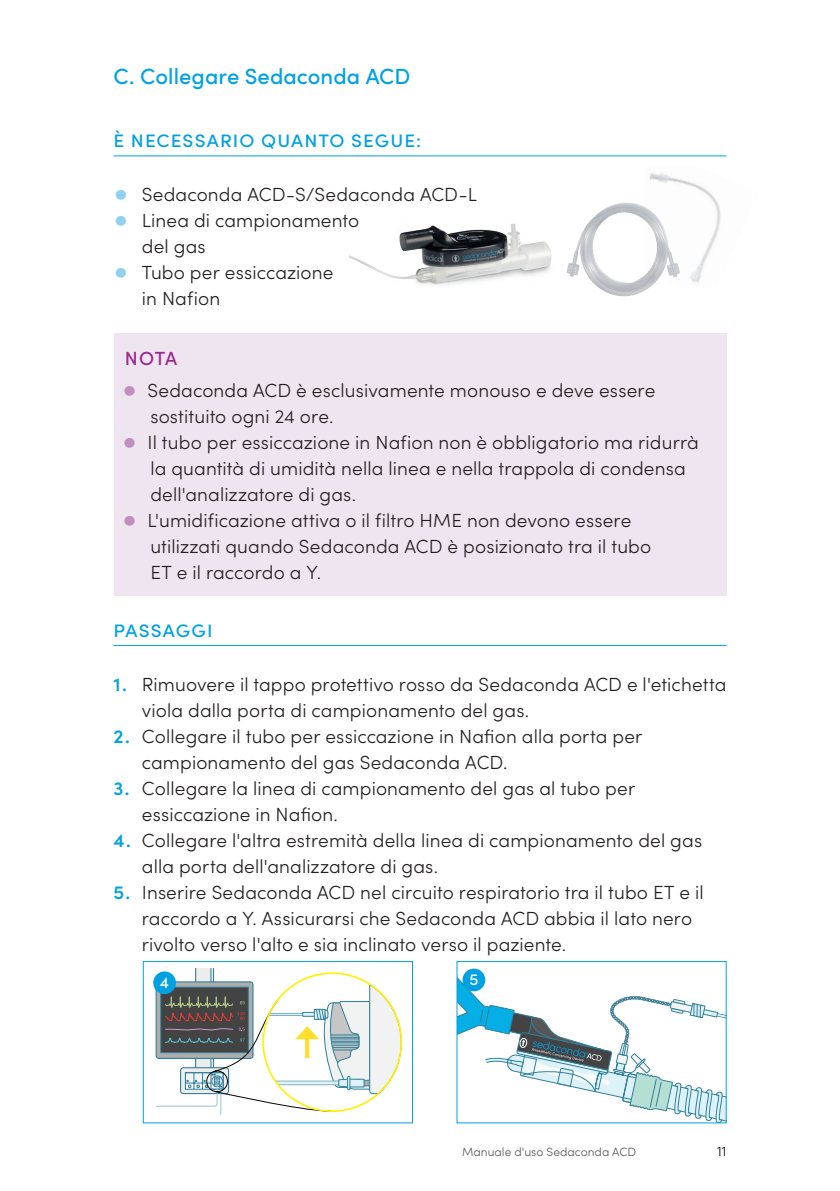
<style>
.page{position:relative;width:840px;height:1191px;background:#fff}
.page>*{position:absolute;margin:0;border:0;box-sizing:border-box;transform-origin:0 0}
.sub_head{font:500 22px "Sofia Pro";color:#00a1e3}
.t1{font:300 19px/26px "Sofia Pro";letter-spacing:.005em;color:#231f20}
.body{font:500 19px "Sofia Pro";color:#982990}
.Subhead_underline{font:500 18px "Sofia Pro";letter-spacing:.06em;color:#00a1e3;scale:1.05 1}
.sub_head_-_no_conten{font:500 16px "Sofia Pro";color:#fff}
.t2{font:300 14px "Sofia Pro";color:#000921}
.t3{font:300 12px "Sofia Pro";color:#57585a}
.s1{font-weight:700;font-size:32px;color:#8fd1ef}
.s2{font-weight:700;font-size:32px;color:#c08fc0}
.s3{font-weight:600;color:#00a1e3}
</style>
<div class="page">
<div style="left:114px;top:333px;width:612px;height:262px;background:#efe5f0"></div>
<img style="left:649px;top:173px;width:72px;height:110px">
<img style="left:566px;top:185px;width:122px;height:112px">
<img style="left:349px;top:223px;width:203px;height:62px">
<div style="left:143px;top:961px;width:269px;height:162px;border:1px solid #00a1e3"></div>
<svg style="left:143px;top:968px;width:258px;height:148px"></svg>
<div style="left:153px;top:971px;width:23px;height:23px;background:#00a1e3;border-radius:50%"></div>
<svg style="left:458px;top:973px;width:266px;height:148px"></svg>
<div style="left:456px;top:961px;width:270px;height:162px;border:1px solid #00a1e3"></div>
<div style="left:462px;top:968px;width:23px;height:23px;background:#00a1e3;border-radius:50%"></div>
<hr style="left:113px;top:155px;width:613px;height:1px;background:#00a1e3">
<hr style="left:113px;top:645px;width:613px;height:1px;background:#00a1e3">
<p class="sub_head" style="left:113px;top:60px;width:298px">C. Collegare Sedaconda ACD</p>
<p class="Subhead_underline" style="left:113px;top:127px;width:294px">È NECESSARIO QUANTO SEGUE:</p>
<p class="t1" style="left:113px;top:181px;width:365px"><span class="s1">•</span> Sedaconda ACD-S/Sedaconda ACD-L</p>
<p class="t1" style="left:142px;top:207px;width:219px;text-indent:-28px"><span class="s1">•</span> Linea di campionamento del gas</p>
<p class="t1" style="left:142px;top:259px;width:193px;text-indent:-28px"><span class="s1">•</span> Tubo per essiccazione in Nafion</p>
<p class="body" style="left:125px;top:345px;width:54px">NOTA</p>
<p class="t1" style="left:150px;top:376px;width:506px;text-indent:-28px"><span class="s2">•</span> Sedaconda ACD è esclusivamente monouso e deve essere sostituito ogni 24 ore.</p>
<p class="t1" style="left:150px;top:428px;width:549px;text-indent:-28px"><span class="s2">•</span> Il tubo per essiccazione in Nafion non è obbligatorio ma ridurrà la quantità di umidità nella linea e nella trappola di condensa dell'analizzatore di gas.</p>
<p class="t1" style="left:150px;top:506px;width:502px;text-indent:-28px"><span class="s2">•</span> L'umidificazione attiva o il filtro HME non devono essere utilizzati quando Sedaconda ACD è posizionato tra il tubo<br>ET e il raccordo a Y.</p>
<p class="Subhead_underline" style="left:113px;top:617px;width:96px">PASSAGGI</p>
<p class="t1" style="left:142px;top:670px;width:585px;text-indent:-28px"><span class="s3">1.</span> Rimuovere il tappo protettivo rosso da Sedaconda ACD e l'etichetta viola dalla porta di campionamento del gas.</p>
<p class="t1" style="left:142px;top:722px;width:501px;text-indent:-28px"><span class="s3">2.</span> Collegare il tubo per essiccazione in Nafion alla porta per campionamento del gas Sedaconda ACD.</p>
<p class="t1" style="left:142px;top:774px;width:494px;text-indent:-28px"><span class="s3">3.</span> Collegare la linea di campionamento del gas al tubo per essiccazione in Nafion.</p>
<p class="t1" style="left:142px;top:826px;width:561px;text-indent:-28px"><span class="s3">4.</span> Collegare l'altra estremità della linea di campionamento del gas alla porta dell'analizzatore di gas.</p>
<p class="t1" style="left:142px;top:878px;width:563px;text-indent:-28px"><span class="s3">5.</span> Inserire Sedaconda ACD nel circuito respiratorio tra il tubo ET e il raccordo a Y. Assicurarsi che Sedaconda ACD abbia il lato nero rivolto verso l'alto e sia inclinato verso il paziente.</p>
<p class="sub_head_-_no_conten" style="left:160px;top:970px;width:11px">4</p>
<p class="sub_head_-_no_conten" style="left:469px;top:967px;width:10px">5</p>
<p class="t3" style="left:462px;top:1143px;width:175px">Manuale d'uso Sedaconda ACD</p>
<p class="t2" style="left:716px;top:1140px;width:11px">11</p>
</div>
